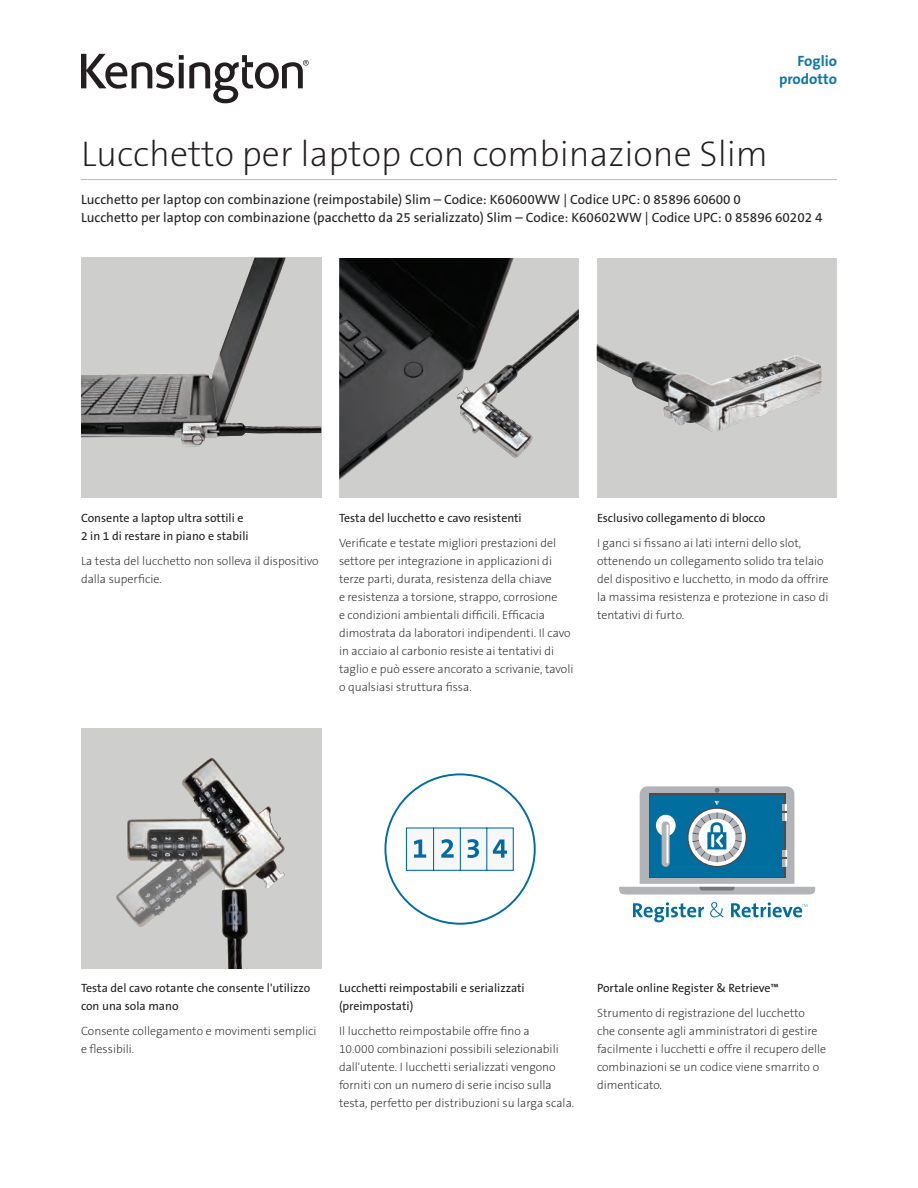
<style>
.page{position:relative;width:918px;height:1188px;background:#fff}
.page>*{position:absolute;margin:0;border:0;box-sizing:border-box;transform-origin:0 0}
.Main_Header{font:36px "The Sans KENSINGTON2 XL";color:#231f20}
.Part_No__UPC{font:15px "The Sans KENSINGTON7 Bd";color:#0e76ae}
.Part_No__UPC-2{font:13.5px "The Sans KENSINGTON5 Rg";color:#231f20}
.Body{font:12px/18px "The Sans KENSINGTON2 XL";color:#231f20}
.t1{font:12px/18px "The Sans KENSINGTON5 Rg";color:#231f20}
</style>
<div class="page">
<svg style="left:81px;top:54px;width:228px;height:49px"></svg>
<hr style="left:81px;top:179px;width:756px;height:1px;background:#bcbdc0">
<div style="left:81px;top:258px;width:240px;height:240px;background:#cececd"></div>
<img style="left:81px;top:258px;width:240px;height:189px">
<div style="left:339px;top:258px;width:240px;height:240px;background:#cececd"></div>
<img style="left:339px;top:258px;width:239px;height:222px">
<div style="left:597px;top:258px;width:239px;height:240px;background:#cececd"></div>
<img style="left:597px;top:344px;width:225px;height:88px">
<div style="left:81px;top:728px;width:240px;height:241px;background:#cececd"></div>
<img style="left:116px;top:758px;width:169px;height:211px">
<svg style="left:633px;top:902px;width:71px;height:20px"></svg>
<svg style="left:710px;top:902px;width:14px;height:16px"></svg>
<svg style="left:731px;top:902px;width:77px;height:15px"></svg>
<svg style="left:619px;top:786px;width:196px;height:109px"></svg>
<svg style="left:405px;top:827px;width:109px;height:44px"></svg>
<p class="Part_No__UPC" style="left:798px;top:53px;width:41px">Foglio</p>
<p class="Part_No__UPC" style="left:779px;top:71px;width:59px">prodotto</p>
<p class="Main_Header" style="left:81px;top:134px;width:689px">Lucchetto per laptop con combinazione Slim</p>
<p class="Part_No__UPC-2" style="left:81px;top:192px;width:662px">Lucchetto per laptop con combinazione (reimpostabile) Slim – Codice: K60600WW | Codice UPC: 0 85896 60600 0</p>
<p class="Part_No__UPC-2" style="left:81px;top:210px;width:743px">Lucchetto per laptop con combinazione (pacchetto da 25 serializzato) Slim – Codice: K60602WW | Codice UPC: 0 85896 60202 4</p>
<p class="t1" style="left:81px;top:509px;width:169px">Consente a laptop ultra sottili e<br>2 in 1 di restare in piano e stabili</p>
<p class="Body" style="left:81px;top:552px;width:239px">La testa del lucchetto non solleva il dispositivo dalla superficie.</p>
<p class="t1" style="left:339px;top:509px;width:184px">Testa del lucchetto e cavo resistenti</p>
<p class="Body" style="left:339px;top:534px;width:236px">Verificate e testate migliori prestazioni del settore per integrazione in applicazioni di terze parti, durata, resistenza della chiave<br>e resistenza a torsione, strappo, corrosione<br>e condizioni ambientali difficili. Efficacia dimostrata da laboratori indipendenti. Il cavo in acciaio al carbonio resiste ai tentativi di taglio e può essere ancorato a scrivanie, tavoli o qualsiasi struttura fissa.</p>
<p class="t1" style="left:597px;top:509px;width:170px">Esclusivo collegamento di blocco</p>
<p class="Body" style="left:597px;top:534px;width:233px">I ganci si fissano ai lati interni dello slot, ottenendo un collegamento solido tra telaio del dispositivo e lucchetto, in modo da offrire la massima resistenza e protezione in caso di tentativi di furto.</p>
<p class="t1" style="left:81px;top:980px;width:231px">Testa del cavo rotante che consente l'utilizzo con una sola mano</p>
<p class="Body" style="left:81px;top:1022px;width:237px">Consente collegamento e movimenti semplici e flessibili.</p>
<p class="t1" style="left:339px;top:980px;width:187px">Lucchetti reimpostabili e serializzati (preimpostati)</p>
<p class="Body" style="left:339px;top:1022px;width:237px">Il lucchetto reimpostabile offre fino a<br>10.000 combinazioni possibili selezionabili dall'utente. I lucchetti serializzati vengono forniti con un numero di serie inciso sulla testa, perfetto per distribuzioni su larga scala.</p>
<p class="t1" style="left:597px;top:980px;width:183px">Portale online Register &amp; Retrieve™</p>
<p class="Body" style="left:597px;top:1004px;width:231px">Strumento di registrazione del lucchetto che consente agli amministratori di gestire facilmente i lucchetti e offre il recupero delle combinazioni se un codice viene smarrito o dimenticato.</p>
</div>
